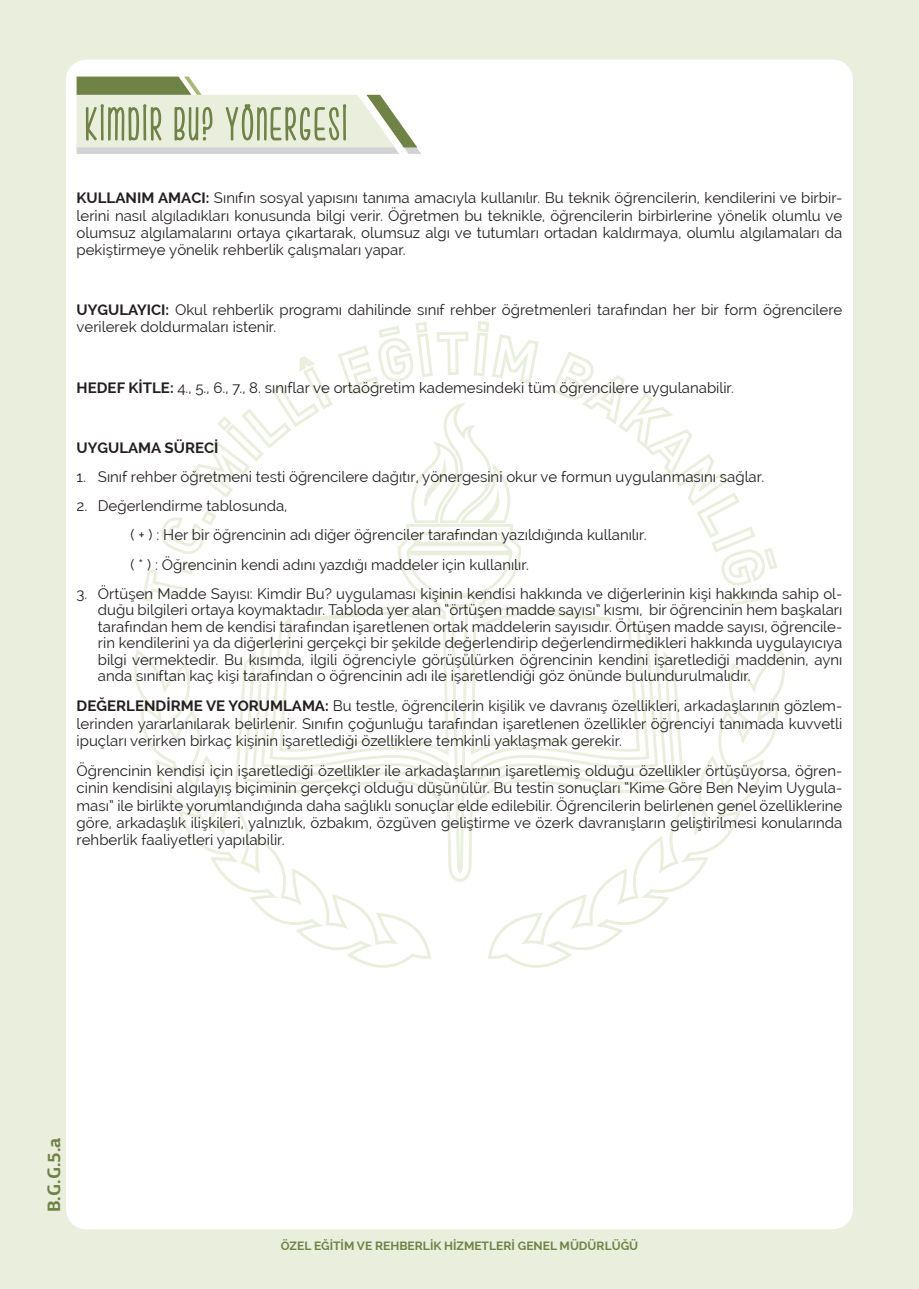
<style>
.page{position:relative;width:919px;height:1289px;background:#fff}
.page>*{position:absolute;margin:0;border:0;box-sizing:border-box;transform-origin:0 0}
.t1{font:700 18px "PF Agora Sans Pro";color:#6e8344}
.t2{font:15px/17.2px "Raleway";color:#231f20;text-align:justify}
.t3{font:700 15px "Raleway";color:#231f20}
.t4{font:700 12px "Raleway";color:#6e8344}
.s1{font-weight:700}
</style>
<div class="page">
<div style="left:0;top:0;width:918px;height:1288px;background:#eaeedd"></div>
<div style="left:66px;top:60px;width:787px;height:1169px;background:#fff;border-radius:21px"></div>
<svg style="left:134px;top:649px;width:651px;height:319px"></svg>
<svg style="left:216px;top:608px;width:487px;height:275px"></svg>
<svg style="left:141px;top:321px;width:636px;height:287px"></svg>
<svg style="left:256px;top:59px;width:597px;height:19px"></svg>
<svg style="left:77px;top:77px;width:344px;height:77px"></svg>
<p class="t2" style="left:77px;top:189px;width:767px"><span class="s1">KULLANIM AMACI:</span> Sınıfın sosyal yapısını tanıma amacıyla kullanılır. Bu teknik öğrencilerin, kendilerini ve birbir&shy;lerini nasıl algıladıkları konusunda bilgi verir. Öğretmen bu teknikle, öğrencilerin birbirlerine yönelik olumlu ve olumsuz algılamalarını ortaya çıkartarak, olumsuz algı ve tutumları ortadan kaldırmaya, olumlu algılamaları da pekiştirmeye yönelik rehberlik çalışmaları yapar.</p>
<p class="t2" style="left:77px;top:301px;width:767px"><span class="s1">UYGULAYICI:</span> Okul rehberlik programı dahilinde sınıf rehber öğretmenleri tarafından her bir form öğrencilere verilerek doldurmaları istenir.</p>
<p class="t2" style="left:77px;top:378px;width:659px"><span class="s1">HEDEF KİTLE:</span> 4., 5., 6., 7., 8. sınıflar ve ortaöğretim kademesindeki tüm öğrencilere uygulanabilir.</p>
<p class="t3" style="left:77px;top:439px;width:143px">UYGULAMA SÜRECİ</p>
<p class="t2" style="left:77px;top:468px;width:689px">1. Sınıf rehber öğretmeni testi öğrencilere dağıtır, yönergesini okur ve formun uygulanmasını sağlar.</p>
<p class="t2" style="left:131px;top:491px;width:517px;line-height:29.2px;text-align:left;text-indent:-54px">2. Değerlendirme tablosunda,<br>( + ) : Her bir öğrencinin adı diğer öğrenciler tarafından yazıldığında kullanılır. ( * ) : Öğrencinin kendi adını yazdığı maddeler için kullanılır.</p>
<p class="t2" style="left:98px;top:585px;width:746px;line-height:16.5px;text-indent:-21px">3. Örtüşen Madde Sayısı: Kimdir Bu? uygulaması kişinin kendisi hakkında ve diğerlerinin kişi hakkında sahip ol&shy;duğu bilgileri ortaya koymaktadır. Tabloda yer alan “örtüşen madde sayısı” kısmı, bir öğrencinin hem başkaları tarafından hem de kendisi tarafından işaretlenen ortak maddelerin sayısıdır. Örtüşen madde sayısı, öğrencile&shy;rin kendilerini ya da diğerlerini gerçekçi bir şekilde değerlendirip değerlendirmedikleri hakkında uygulayıcıya bilgi vermektedir. Bu kısımda, ilgili öğrenciyle görüşülürken öğrencinin kendini işaretlediği maddenin, aynı anda sınıftan kaç kişi tarafından o öğrencinin adı ile işaretlendiği göz önünde bulundurulmalıdır.</p>
<p class="t2" style="left:77px;top:697px;width:767px"><span class="s1">DEĞERLENDİRME VE YORUMLAMA:</span> Bu testle, öğrencilerin kişilik ve davranış özellikleri, arkadaşlarının gözlem&shy;lerinden yararlanılarak belirlenir. Sınıfın çoğunluğu tarafından işaretlenen özellikler öğrenciyi tanımada kuvvetli ipuçları verirken birkaç kişinin işaretlediği özelliklere temkinli yaklaşmak gerekir.</p>
<p class="t2" style="left:77px;top:762px;width:767px">Öğrencinin kendisi için işaretlediği özellikler ile arkadaşlarının işaretlemiş olduğu özellikler örtüşüyorsa, öğren&shy;cinin kendisini algılayış biçiminin gerçekçi olduğu düşünülür. Bu testin sonuçları “Kime Göre Ben Neyim Uygula&shy;ması” ile birlikte yorumlandığında daha sağlıklı sonuçlar elde edilebilir. Öğrencilerin belirlenen genel özelliklerine göre, arkadaşlık ilişkileri, yalnızlık, özbakım, özgüven geliştirme ve özerk davranışların geliştirilmesi konularında rehberlik faaliyetleri yapılabilir.</p>
<p class="t1" style="left:43px;top:1212px;width:77px;rotate:-90deg">B.G.G.5.a</p>
<p class="t4" style="left:281px;top:1238px;width:359px">ÖZEL EĞİTİM VE REHBERLİK HİZMETLERİ GENEL MÜDÜRLÜĞÜ</p>
</div>
